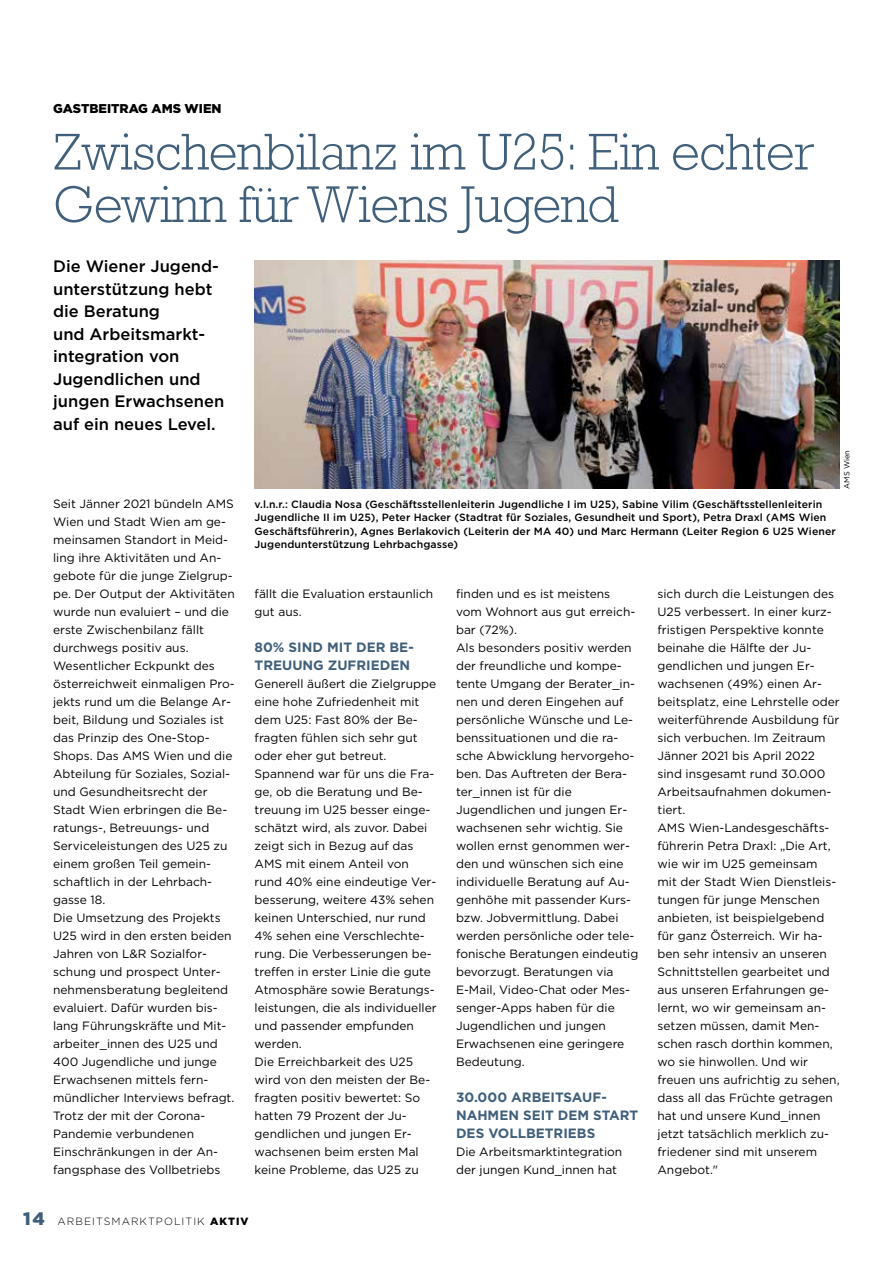
<style>
.page{position:relative;width:893px;height:1263px;background:#fff}
.page>*{position:absolute;margin:0;border:0;box-sizing:border-box;transform-origin:0 0}
.t1{font:300 52.5px/52.5px "Rockwell Std";letter-spacing:-.01em;color:#405f7b}
.t2{font:500 16.5px/22.5px "Gotham HTF";color:#000}
.t3{font:700 13.5px "Gotham HTF";color:#405f7b}
.t4{font:900 12.75px "Gotham HTF";color:#000}
.t5{font:12px/18px "Gotham HTF";color:#000}
.t6{font:500 10.5px/13.5px "Gotham HTF";letter-spacing:.01em;color:#000}
.t7{font:300 10.5px "Gotham HTF";letter-spacing:.1em;color:#000}
.t8{font:7.5px "Gotham HTF";color:#000}
.s1{font-weight:900;font-size:18px;color:#405f7b}
.s2{font-weight:900}
</style>
<div class="page">
<img style="left:255px;top:261px;width:585px;height:228px">
<p class="t4" style="left:53px;top:101px;width:154px">GASTBEITRAG AMS WIEN</p>
<h1 class="t1" style="left:53px;top:125px;width:763px">Zwischenbilanz im U25: Ein echter<br>Gewinn für Wiens Jugend</h1>
<h2 class="t2" style="left:53px;top:255px;width:173px">Die Wiener Jugend&shy;unterstützung hebt die Beratung<br>und Arbeitsmarkt&shy;integration von<br>Jugendlichen und jungen Erwachsenen auf ein neues Level.</h2>
<p class="t5" style="left:53px;top:495px;width:183px">Seit Jänner 2021 bündeln AMS<br>Wien und Stadt Wien am ge&shy;meinsamen Standort in Meid&shy;ling ihre Aktivitäten und An&shy;gebote für die junge Zielgrup&shy;pe. Der Output der Aktivitäten wurde nun evaluiert – und die erste Zwischenbilanz fällt durchwegs positiv aus.<br>Wesentlicher Eckpunkt des österreichweit einmaligen Pro&shy;jekts rund um die Belange Ar&shy;beit, Bildung und Soziales ist das Prinzip des One-Stop-<br>Shops. Das AMS Wien und die<br>Abteilung für Soziales, Sozial&shy;und Gesundheitsrecht der<br>Stadt Wien erbringen die Be&shy;ratungs-, Betreuungs- und<br>Serviceleistungen des U25 zu einem großen Teil gemein&shy;schaftlich in der Lehrbach&shy;gasse 18.<br>Die Umsetzung des Projekts<br>U25 wird in den ersten beiden<br>Jahren von L&amp;R Sozialfor&shy;schung und prospect Unter&shy;nehmensberatung begleitend evaluiert. Dafür wurden bis&shy;lang Führungskräfte und Mit&shy;arbeiter_innen des U25 und<br>400 Jugendliche und junge<br>Erwachsenen mittels fern&shy;mündlicher Interviews befragt.<br>Trotz der mit der Corona-<br>Pandemie verbundenen<br>Einschränkungen in der An&shy;fangsphase des Vollbetriebs</p>
<p class="t6" style="left:255px;top:497px;width:583px">v.l.n.r.: Claudia Nosa (Geschäftsstellenleiterin Jugendliche I im U25), Sabine Vilim (Geschäftsstellenleiterin Jugendliche II im U25), Peter Hacker (Stadtrat für Soziales, Gesundheit und Sport), Petra Draxl (AMS Wien Geschäftsführerin), Agnes Berlakovich (Leiterin der MA 40) und Marc Hermann (Leiter Region 6 U25 Wiener Jugendunterstützung Lehrbachgasse)</p>
<p class="t8" style="left:842px;top:489px;width:40px;rotate:-90deg">AMS Wien</p>
<p class="t5" style="left:255px;top:585px;width:180px">fällt die Evaluation erstaunlich gut aus.</p>
<p class="t3" style="left:255px;top:640px;width:112px">80% SIND M IT DER</p>
<p class="t3" style="left:390px;top:640px;width:26px">BE-</p>
<p class="t3" style="left:255px;top:658px;width:20px">TREUUNG</p>
<p class="t3" style="left:328px;top:658px;width:11px">ZUFR</p>
<p class="t3" style="left:366px;top:658px;width:15px">IEDEN</p>
<p class="t5" style="left:255px;top:675px;width:184px">Generell äußert die Zielgruppe eine hohe Zufriedenheit mit dem U25: Fast 80% der Be&shy;fragten fühlen sich sehr gut oder eher gut betreut.<br>Spannend war für uns die Fra&shy;ge, ob die Beratung und Be&shy;treuung im U25 besser einge&shy;schätzt wird, als zuvor. Dabei zeigt sich in Bezug auf das<br>AMS mit einem Anteil von rund 40% eine eindeutige Ver&shy;besserung, weitere 43% sehen keinen Unterschied, nur rund<br>4% sehen eine Verschlechte&shy;rung. Die Verbesserungen be&shy;treffen in erster Linie die gute<br>Atmosphäre sowie Beratungs&shy;leistungen, die als individueller und passender empfunden werden.<br>Die Erreichbarkeit des U25 wird von den meisten der Be&shy;fragten positiv bewertet: So hatten 79 Prozent der Ju&shy;gendlichen und jungen Er&shy;wachsenen beim ersten Mal keine Probleme, das U25 zu</p>
<p class="t5" style="left:456px;top:585px;width:184px">finden und es ist meistens vom Wohnort aus gut erreich&shy;bar (72%).<br>Als besonders positiv werden der freundliche und kompe&shy;tente Umgang der Berater_in&shy;nen und deren Eingehen auf persönliche Wünsche und Le&shy;benssituationen und die ra&shy;sche Abwicklung hervorgeho&shy;ben. Das Auftreten der Bera&shy;ter_innen ist für die<br>Jugendlichen und jungen Er&shy;wachsenen sehr wichtig. Sie wollen ernst genommen wer&shy;den und wünschen sich eine individuelle Beratung auf Au&shy;genhöhe mit passender Kurs&shy;bzw. Jobvermittlung. Dabei werden persönliche oder tele&shy;fonische Beratungen eindeutig bevorzugt. Beratungen via<br>E-Mail, Video-Chat oder Mes&shy;senger-Apps haben für die<br>Jugendlichen und jungen<br>Erwachsenen eine geringere<br>Bedeutung.</p>
<p class="t3" style="left:456px;top:1090px;width:76px">30.000 ARBE</p>
<p class="t3" style="left:550px;top:1090px;width:23px">ITSAUF-</p>
<p class="t3" style="left:456px;top:1108px;width:12px">NAHMEN</p>
<p class="t3" style="left:523px;top:1108px;width:46px">SEIT DEM</p>
<p class="t3" style="left:593px;top:1108px;width:47px">START</p>
<p class="t3" style="left:456px;top:1126px;width:10px">DES</p>
<p class="t3" style="left:488px;top:1126px;width:31px">VOLLBE</p>
<p class="t3" style="left:545px;top:1126px;width:33px">TRIEBS</p>
<p class="t5" style="left:456px;top:1143px;width:168px">Die Arbeitsmarktintegration der jungen Kund_innen hat</p>
<p class="t5" style="left:657px;top:585px;width:184px">sich durch die Leistungen des<br>U25 verbessert. In einer kurz&shy;fristigen Perspektive konnte beinahe die Hälfte der Ju&shy;gendlichen und jungen Er&shy;wachsenen (49%) einen Ar&shy;beitsplatz, eine Lehrstelle oder weiterführende Ausbildung für sich verbuchen. Im Zeitraum<br>Jänner 2021 bis April 2022 sind insgesamt rund 30.000<br>Arbeitsaufnahmen dokumen&shy;tiert.<br>AMS Wien-Landesgeschäfts&shy;führerin Petra Draxl: „Die Art, wie wir im U25 gemeinsam mit der Stadt Wien Dienstleis&shy;tungen für junge Menschen anbieten, ist beispielgebend für ganz Österreich. Wir ha&shy;ben sehr intensiv an unseren<br>Schnittstellen gearbeitet und aus unseren Erfahrungen ge&shy;lernt, wo wir gemeinsam an&shy;setzen müssen, damit Men&shy;schen rasch dorthin kommen, wo sie hinwollen. Und wir freuen uns aufrichtig zu sehen, dass all das Früchte getragen hat und unsere Kund_innen jetzt tatsächlich merklich zu&shy;friedener sind mit unserem<br>Angebot."</p>
<p class="t7" style="left:23px;top:1216px;width:227px"><span class="s1">14</span> ARBEITSMARKTPOLITIK <span class="s2">AKTIV</span></p>
</div>
